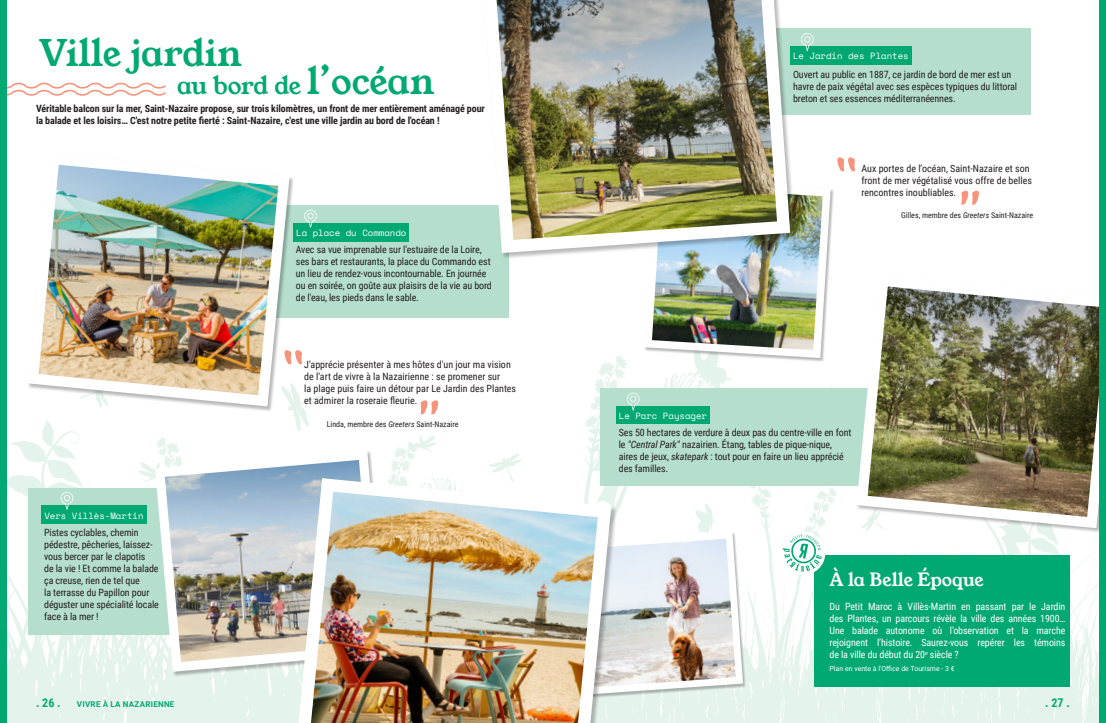
<style>
.page{position:relative;width:1106px;height:723px;background:#fff}
.page>*{position:absolute;margin:0;border:0;box-sizing:border-box;transform-origin:0 0}
.t1{font:36px "Young Serif";color:#00a872}
.t2{font:24px "Young Serif";letter-spacing:-.015em;color:#00a872}
.t3{font:18px "Young Serif";letter-spacing:-.015em;color:#fff}
.t4{font:700 12px "Roboto Condensed";color:#00a872}
.t5{font:10px/12px "Roboto Condensed";letter-spacing:-.01em;color:#231f20}
.t6{font:10px/12px "Roboto Condensed";letter-spacing:-.01em;color:#fff;text-align:justify}
.t7{font:700 10px/12px "Roboto Condensed";letter-spacing:-.01em;color:#231f20}
.t8{font:9px "Space Mono";color:#fff}
.t9{font:8px "Roboto Condensed";color:#231f20}
.t10{font:700 8px "Roboto";letter-spacing:.035em;color:#00a872}
.t11{font:7px "Roboto";color:#fff}
.s1{font-size:36px}
.s2{font-style:italic}
</style>
<div class="page">
<img style="left:0;top:0;width:1106px;height:723px">
<svg style="left:779px;top:529px;width:48px;height:48px"></svg>
<h1 class="t1" style="left:39px;top:33px;width:204px">Ville jardin</h1>
<h2 class="t2" style="left:177px;top:72px;width:259px">au bord de <span class="s1">l’océan</span></h2>
<p class="t7" style="left:36px;top:102px;width:450px">Véritable balcon sur la mer, Saint-Nazaire propose, sur trois kilomètres, un front de mer entièrement aménagé pour la balade et les loisirs… C'est notre petite fierté : Saint-Nazaire, c'est une ville jardin au bord de l'océan !</p>
<p class="t8" style="left:296px;top:226px;width:112px">La place du Commando</p>
<p class="t5" style="left:296px;top:243px;width:197px">Avec sa vue imprenable sur l'estuaire de la Loire, ses bars et restaurants, la place du Commando est un lieu de rendez-vous incontournable. En journée ou en soirée, on goûte aux plaisirs de la vie au bord de l'eau, les pieds dans le sable.</p>
<p class="t5" style="left:304px;top:358px;width:213px">J'apprécie présenter à mes hôtes d'un jour ma vision de l'art de vivre à la Nazairienne : se promener sur<br>la plage puis faire un détour par Le Jardin des Plantes et admirer la roseraie fleurie.</p>
<p class="t8" style="left:44px;top:509px;width:101px">Vers Villès-Martin</p>
<p class="t5" style="left:44px;top:526px;width:116px">Pistes cyclables, chemin pédestre, pêcheries, laissez&shy;vous bercer par le clapotis<br>de la vie ! Et comme la balade ça creuse, rien de tel que<br>la terrasse du Papillon pour déguster une spécialité locale face à la mer !</p>
<p class="t9" style="left:327px;top:418px;width:133px">Linda, membre des <span class="s2">Greeters</span> Saint-Nazaire</p>
<p class="t8" style="left:793px;top:50px;width:117px">Le Jardin des Plantes</p>
<p class="t5" style="left:793px;top:68px;width:226px">Ouvert au public en 1887, ce jardin de bord de mer est un havre de paix végétal avec ses espèces typiques du littoral breton et ses essences méditerranéennes.</p>
<p class="t5" style="left:861px;top:162px;width:172px">Aux portes de l'océan, Saint-Nazaire et son front de mer végétalisé vous offre de belles rencontres inoubliables.</p>
<p class="t9" style="left:901px;top:209px;width:134px">Gilles, membre des <span class="s2">Greeters</span> Saint-Nazaire</p>
<p class="t8" style="left:619px;top:409px;width:90px">Le Parc Paysager</p>
<p class="t5" style="left:619px;top:426px;width:234px">Ses 50 hectares de verdure à deux pas du centre-ville en font le <span class="s2">"Central Park"</span> nazairien. Étang, tables de pique-nique, aires de jeux, <span class="s2">skatepark</span> : tout pour en faire un lieu apprécié des familles.</p>
<h3 class="t3" style="left:829px;top:569px;width:156px">À la Belle Époque</h3>
<p class="t6" style="left:829px;top:600px;width:237px">Du Petit Maroc à Villès-Martin en passant par le Jardin des Plantes, un parcours révèle la ville des années 1900… Une balade autonome où l’observation et la marche rejoignent l’histoire. Saurez-vous repérer les témoins de la ville du début du 20<sup>e</sup> siècle ?</p>
<p class="t11" style="left:829px;top:664px;width:127px">Plan en vente à l'Office de Tourisme - 3 €</p>
<p class="t4" style="left:36px;top:694px;width:26px">. 26 .</p>
<p class="t4" style="left:1045px;top:694px;width:26px">. 27 .</p>
<p class="t10" style="left:77px;top:698px;width:99px">VIVRE À LA NAZARIENNE</p>
</div>
